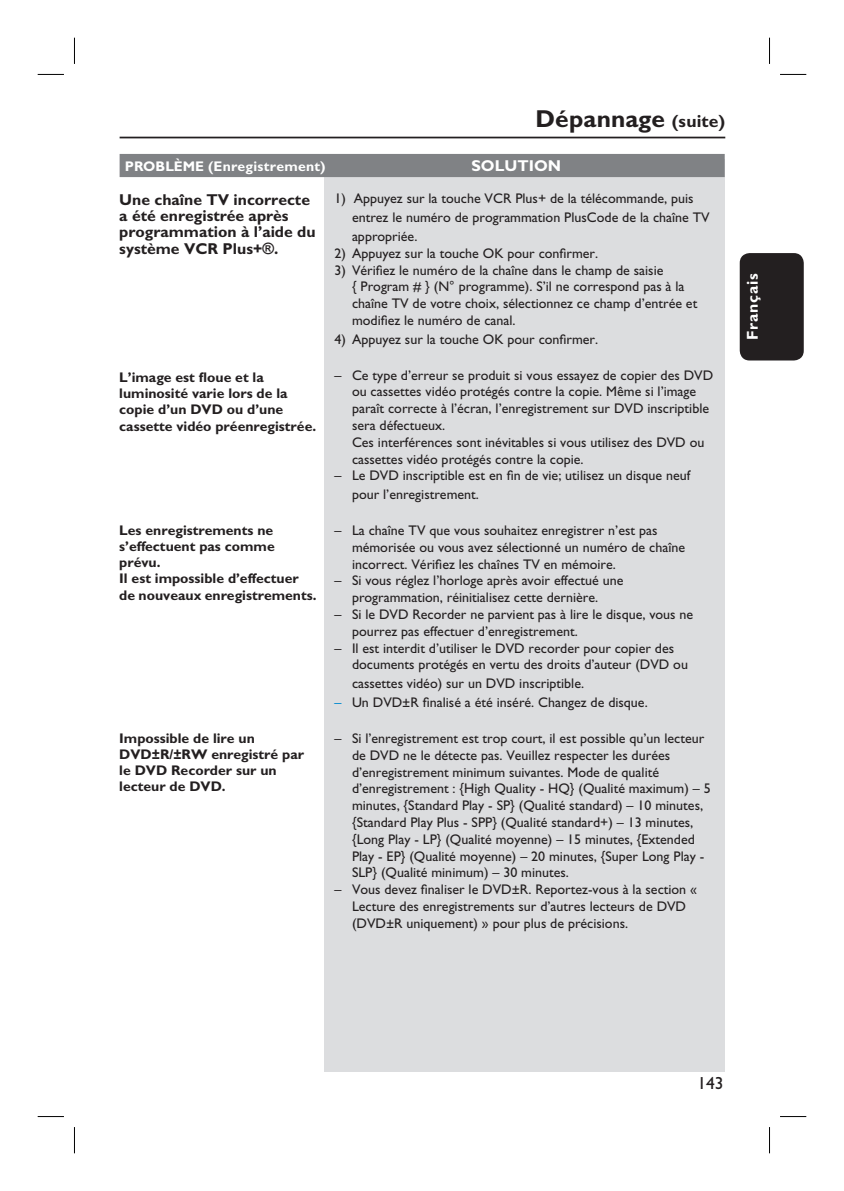
<style>
.page{position:relative;width:844px;height:1191px;background:#fff}
.page>*{position:absolute;margin:0;border:0;box-sizing:border-box;transform-origin:0 0}
.t1{font:700 24.5px "Gill Sans Std";color:#231f20}
.t2{font:17.5px "Gill Sans Std";color:#231f20}
.t3{font:700 15.75px/16.3px "Gill Sans Std";color:#231f20}
.t4{font:700 15.75px "Gill Sans Std";letter-spacing:.05em;color:#fff}
.t5{font:700 15.75px "Gill Sans Std";letter-spacing:.015em;color:#fff}
.t6{font:14px/16.8px "Gill Sans Std";color:#231f20}
.t7{font:700 14px/16.3px "Gill Sans Std";color:#231f20}
.t8{font:700 14px "Gill Sans Std";letter-spacing:.015em;color:#fff}
.s1{font-size:17.5px}
.s2{color:#0089cf}
</style>
<div class="page">
<div style="left:739px;top:253px;width:64px;height:107px;background:#231f20;border-radius:10px"></div>
<div style="left:324px;top:159px;width:400px;height:913px;background:#dcdddf"></div>
<div style="left:120px;top:155px;width:603px;height:21px;background:#808285"></div>
<div style="left:120px;top:154px;width:604px;height:23px;border:2px solid #808285"></div>
<hr style="left:120px;top:137px;width:605px;height:1px;background:#231f20">
<svg style="left:38px;top:74px;width:26px;height:1px"></svg>
<svg style="left:780px;top:74px;width:26px;height:1px"></svg>
<svg style="left:38px;top:1116px;width:26px;height:1px"></svg>
<svg style="left:780px;top:1116px;width:26px;height:1px"></svg>
<svg style="left:74px;top:38px;width:1px;height:26px"></svg>
<svg style="left:74px;top:1127px;width:1px;height:26px"></svg>
<svg style="left:769px;top:38px;width:1px;height:26px"></svg>
<svg style="left:769px;top:1127px;width:1px;height:26px"></svg>
<h1 class="t1" style="left:535px;top:110px;width:191px">Dépannage <span class="s1">(suite)</span></h1>
<p class="t8" style="left:125px;top:161px;width:202px">PROBLÈME (Enregistrement)</p>
<p class="t5" style="left:471px;top:160px;width:91px">SOLUTION</p>
<p class="t3" style="left:119px;top:193px;width:198px">Une chaîne TV incorrecte a été enregistrée après programmation à l’aide du système VCR Plus+®.</p>
<p class="t7" style="left:119px;top:370px;width:198px">L’image est floue et la luminosité varie lors de la copie d’un DVD ou d’une cassette vidéo préenregistrée.</p>
<p class="t7" style="left:119px;top:523px;width:199px">Les enregistrements ne s’effectuent pas comme prévu.<br>Il est impossible d’effectuer de nouveaux enregistrements.</p>
<p class="t7" style="left:119px;top:731px;width:186px">Impossible de lire un<br>DVD±R/±RW enregistré par le DVD Recorder sur un lecteur de DVD.</p>
<p class="t6" style="left:352px;top:190px;width:359px;line-height:18.9px;text-indent:-18px">1) Appuyez sur la touche VCR Plus+ de la télécommande, puis entrez le numéro de programmation PlusCode de la chaîne TV appropriée.</p>
<p class="t6" style="left:334px;top:246px;width:265px">2) Appuyez sur la touche OK pour confirmer.</p>
<p class="t6" style="left:352px;top:263px;width:347px;text-indent:-18px">3) Vérifiez le numéro de la chaîne dans le champ de saisie<br>{ Program # } (N° programme). S’il ne correspond pas à la chaîne TV de votre choix, sélectionnez ce champ d’entrée et modifiez le numéro de canal.</p>
<p class="t6" style="left:334px;top:332px;width:265px">4) Appuyez sur la touche OK pour confirmer.</p>
<p class="t6" style="left:352px;top:368px;width:362px;text-indent:-18px">– Ce type d’erreur se produit si vous essayez de copier des DVD ou cassettes vidéo protégés contre la copie. Même si l’image paraît correcte à l’écran, l’enregistrement sur DVD inscriptible sera défectueux.<br>Ces interférences sont inévitables si vous utilisez des DVD ou cassettes vidéo protégés contre la copie.</p>
<p class="t6" style="left:352px;top:468px;width:340px;line-height:18.9px;text-indent:-18px">– Le DVD inscriptible est en fin de vie; utilisez un disque neuf pour l’enregistrement.</p>
<p class="t6" style="left:352px;top:523px;width:334px;text-indent:-18px">– La chaîne TV que vous souhaitez enregistrer n’est pas mémorisée ou vous avez sélectionné un numéro de chaîne incorrect. Vérifiez les chaînes TV en mémoire.</p>
<p class="t6" style="left:334px;top:574px;width:290px;text-align:center">– Si vous réglez l’horloge après avoir effectué une programmation, réinitialisez cette dernière.</p>
<p class="t6" style="left:352px;top:607px;width:342px;text-indent:-18px">– Si le DVD Recorder ne parvient pas à lire le disque, vous ne pourrez pas effectuer d’enregistrement.</p>
<p class="t6" style="left:352px;top:641px;width:337px;text-indent:-18px">– Il est interdit d’utiliser le DVD recorder pour copier des documents protégés en vertu des droits d’auteur (DVD ou</p>
<p class="t6" style="left:352px;top:677px;width:233px">cassettes vidéo) sur un DVD inscriptible.</p>
<p class="t6" style="left:334px;top:695px;width:314px"><span class="s2">–</span> Un DVD±R finalisé a été inséré. Changez de disque.</p>
<p class="t6" style="left:352px;top:731px;width:360px;text-indent:-18px">– Si l’enregistrement est trop court, il est possible qu’un lecteur de DVD ne le détecte pas. Veuillez respecter les durées d’enregistrement minimum suivantes. Mode de qualité d’enregistrement : {High Quality - HQ} (Qualité maximum) – 5 minutes, {Standard Play - SP} (Qualité standard) – 10 minutes, {Standard Play Plus - SPP} (Qualité standard+) – 13 minutes, {Long Play - LP} (Qualité moyenne) – 15 minutes, {Extended Play - EP} (Qualité moyenne) – 20 minutes, {Super Long Play - SLP} (Qualité minimum) – 30 minutes.</p>
<p class="t6" style="left:352px;top:882px;width:346px;text-indent:-18px">– Vous devez finaliser le DVD±R. Reportez-vous à la section «<br>Lecture des enregistrements sur d’autres lecteurs de DVD (DVD±R uniquement) » pour plus de précisions.</p>
<p class="t4" style="left:746px;top:340px;width:68px;rotate:-90deg">Français</p>
<p class="t2" style="left:697px;top:1076px;width:28px">143</p>
</div>
